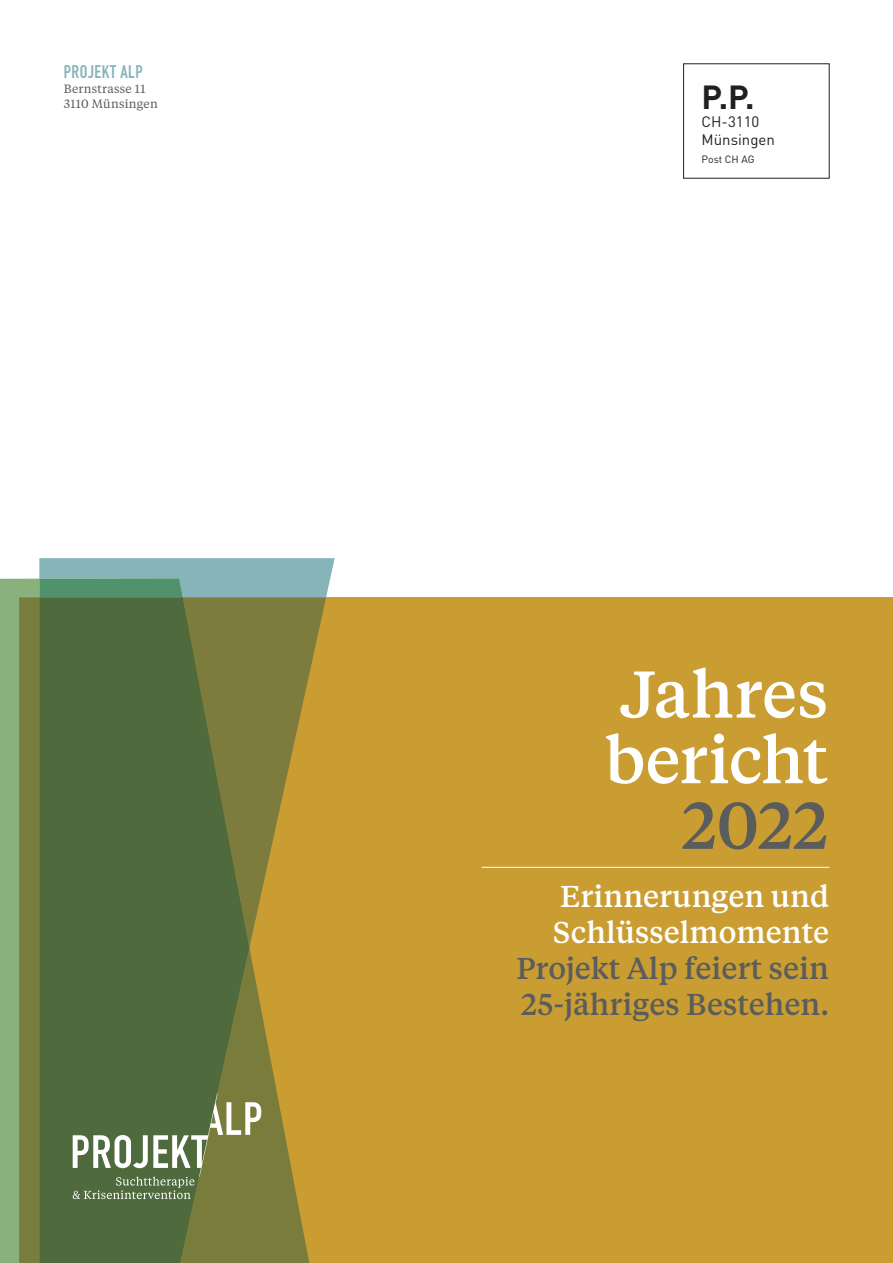
<style>
.page{position:relative;width:893px;height:1263px;background:#fff}
.page>*{position:absolute;margin:0;border:0;box-sizing:border-box;transform-origin:0 0}
.t1{font:500 65.55px/65.6px "Tiempos Text";letter-spacing:-.01em;color:#fff}
.t2{font:500 65.55px "Tiempos Text";color:#5b5d5c}
.t3{font:700 33px "DIN";color:#231f20}
.t4{font:500 30px/36px "Tiempos Text";color:#5b5d5c}
.t5{font:500 30px/36px "Tiempos Text";color:#fff}
.t6{font:700 18px "DIN Condensed";letter-spacing:.03em;color:#87b4b9}
.t7{font:15px/18px "DIN";color:#231f20}
.t8{font:12px/15px "Tiempos Text";letter-spacing:.02em;color:#5b5d5c}
.t9{font:10.5px "DIN";letter-spacing:-.01em;color:#231f20}
</style>
<div class="page">
<div style="left:19px;top:597px;width:874px;height:666px;background:#ca9d32"></div>
<svg style="left:0;top:558px;width:335px;height:705px;background:#748048"></svg>
<hr style="left:482px;top:867px;width:347px;height:1px;background:#fff">
<div style="left:683px;top:63px;width:147px;height:116px;border:1px solid #231f20"></div>
<p class="t6" style="left:64px;top:60px;width:81px">PROJEKT ALP</p>
<p class="t8" style="left:64px;top:81px;width:96px">Bernstrasse 11<br>3110 Münsingen</p>
<p class="t3" style="left:702px;top:75px;width:54px">P.P.</p>
<p class="t7" style="left:702px;top:112px;width:75px">CH-3110<br>Münsingen</p>
<p class="t9" style="left:702px;top:153px;width:55px">Post CH AG</p>
<h1 class="t1" style="left:605px;top:658px;width:224px">Jahres bericht</h1>
<h1 class="t2" style="left:682px;top:781px;width:148px">2022</h1>
<p class="t5" style="left:553px;top:877px;width:277px">Erinnerungen und<br>Schlüsselmomente</p>
<p class="t4" style="left:517px;top:949px;width:314px">Projekt Alp feiert sein<br>25-jähriges Bestehen.</p>
</div>
